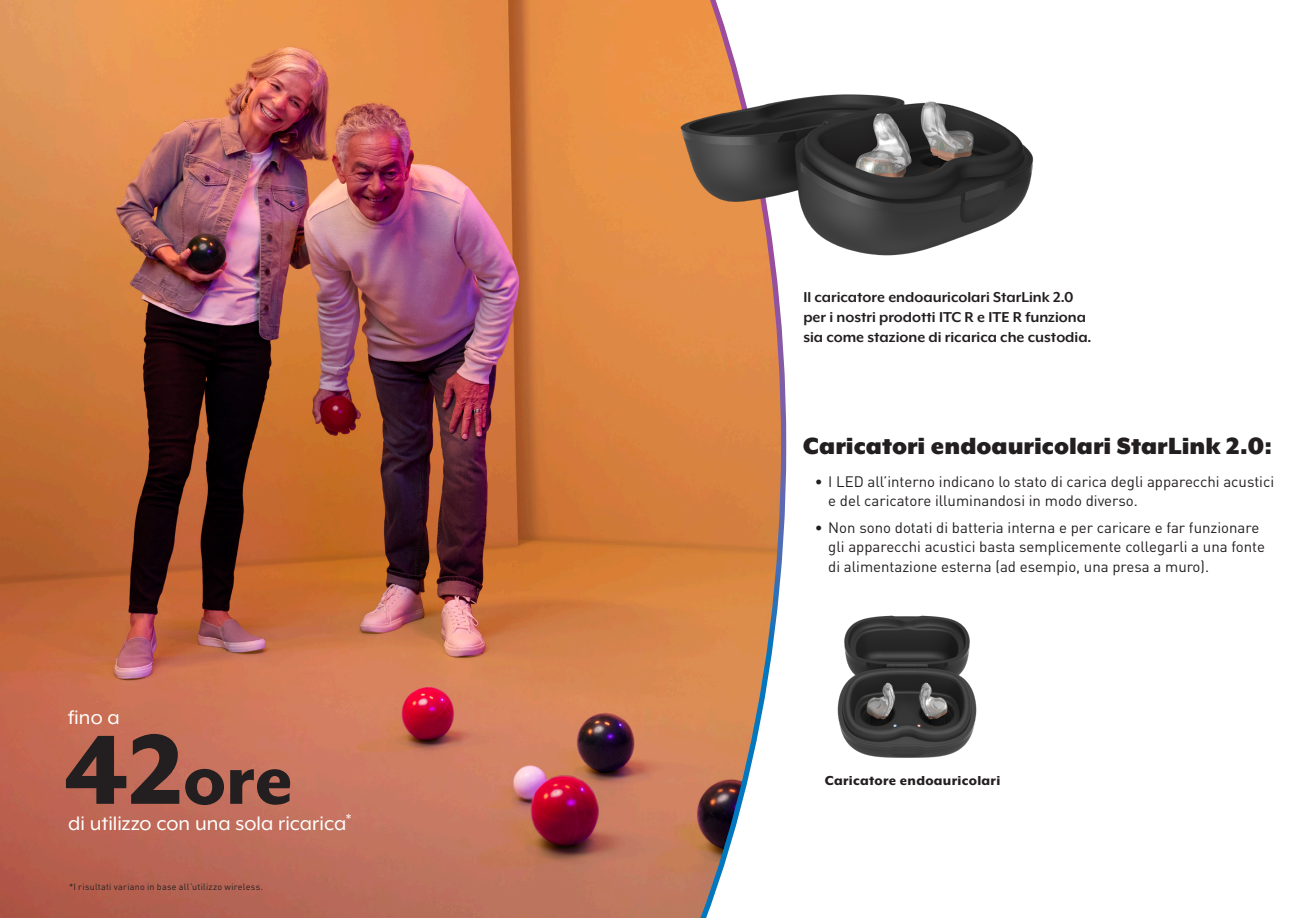
<style>
.page{position:relative;width:1296px;height:918px;background:#fff}
.page>*{position:absolute;margin:0;border:0;box-sizing:border-box;transform-origin:0 0}
.t1{font:800 78px "Mr Eaves XL Mod OT";color:#231f20}
.t2{font:900 27px "Mr Eaves XL Mod OT";color:#231f20}
.t3{font:22.5px "Mr Eaves XL Mod OT";letter-spacing:.005em;color:#fff}
.t4{font:700 16.5px/19.8px "Mr Eaves XL Mod OT";color:#231f20}
.t5{font:15px/19.5px "DINOT";color:#231f20}
.Chart_Text{font:800 15px "Mr Eaves XL Mod OT";letter-spacing:.02em;color:#231f20}
.Chart_Text-2{font:9px "DINOT";letter-spacing:.03em;color:#231f20}
.s1{font-size:113.1px}
</style>
<div class="page">
<img style="left:837px;top:615px;width:140px;height:143px">
<img style="left:0;top:0;width:786px;height:918px">
<img style="left:653px;top:0;width:381px;height:353px">
<p class="t3" style="left:68px;top:705px;width:53px">fino a</p>
<p class="t1" style="left:63px;top:736px;width:231px"><span class="s1">42</span>ore</p>
<p class="t3" style="left:68px;top:811px;width:285px">di utilizzo con una sola ricarica<sup>*</sup></p>
<p class="Chart_Text-2" style="left:69px;top:882px;width:195px">*I risultati variano in base all’utilizzo wireless.</p>
<p class="t4" style="left:803px;top:287px;width:290px">Il caricatore endoauricolari StarLink 2.0 per i nostri prodotti ITC R e ITE R funziona sia come stazione di ricarica che custodia.</p>
<p class="t2" style="left:803px;top:431px;width:471px">Caricatori endoauricolari StarLink 2.0:</p>
<p class="t5" style="left:828px;top:471px;width:447px;text-indent:-14px">• I LED all’interno indicano lo stato di carica degli apparecchi acustici e del caricatore illuminandosi in modo diverso.</p>
<p class="t5" style="left:828px;top:517px;width:438px;text-indent:-14px">• Non sono dotati di batteria interna e per caricare e far funzionare gli apparecchi acustici basta semplicemente collegarli a una fonte di alimentazione esterna (ad esempio, una presa a muro).</p>
<p class="Chart_Text" style="left:825px;top:772px;width:177px">Caricatore endoauricolari</p>
</div>
